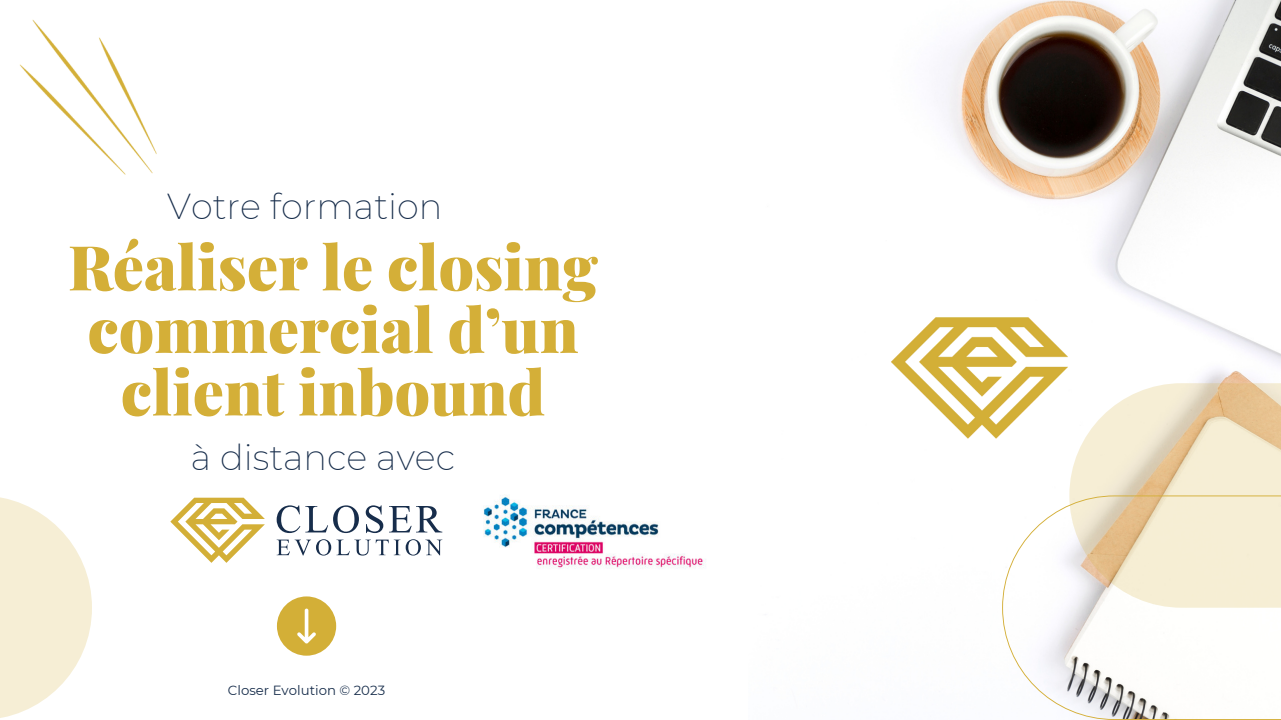
<style>
.page{position:relative;width:1281px;height:720px;background:#fff}
.page>*{position:absolute;margin:0;border:0;box-sizing:border-box;transform-origin:0 0}
.t1{font:900 62px/62.5px "Playfair Display";color:#d4af38;text-align:center}
.t2{font:200 35.25px "Montserrat";color:#172d4b}
.t3{font:13.25px "Montserrat";color:#172d4b}
</style>
<div class="page">
<img style="left:937px;top:0;width:344px;height:383px">
<img style="left:20px;top:19px;width:137px;height:156px">
<svg style="left:170px;top:498px;width:95px;height:65px"></svg>
<svg style="left:277px;top:505px;width:165px;height:28px"></svg>
<svg style="left:277px;top:539px;width:165px;height:17px"></svg>
<svg style="left:1069px;top:383px;width:212px;height:112px;fill:#f4ecd4"></svg>
<svg style="left:0;top:497px;width:92px;height:221px;fill:#f6eed5"></svg>
<svg style="left:1002px;top:495px;width:279px;height:225px"></svg>
<svg style="left:277px;top:596px;width:59px;height:60px"></svg>
<img style="left:891px;top:276px;width:234px;height:204px">
<img style="left:483px;top:494px;width:223px;height:75px">
<p class="t2" style="left:167px;top:183px;width:277px">Votre formation</p>
<p class="t1" style="left:68px;top:231px;width:531px">Réaliser le closing commercial d’un client inbound</p>
<p class="t2" style="left:191px;top:434px;width:266px">à distance avec</p>
<p class="t3" style="left:228px;top:681px;width:159px">Closer Evolution © 2023</p>
</div>
